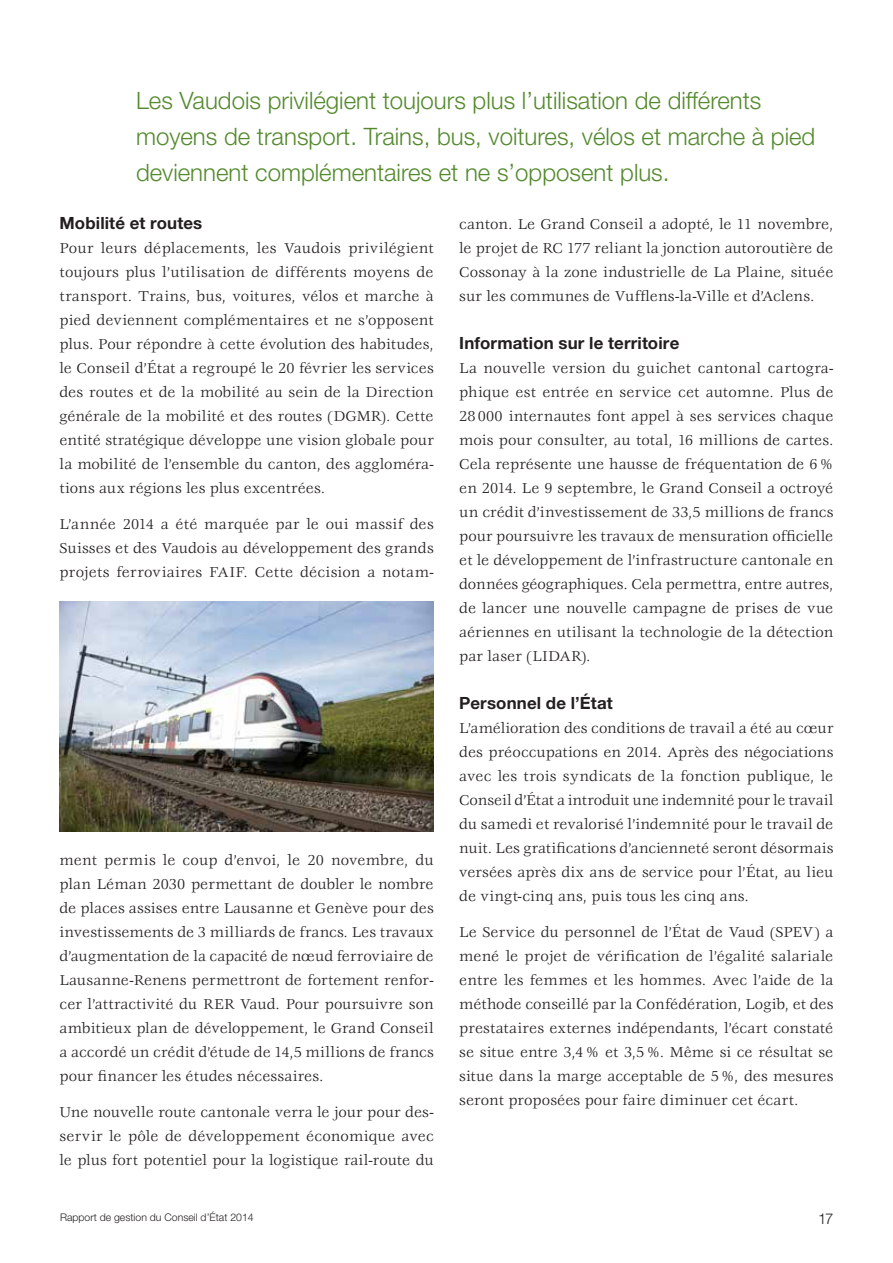
<style>
.page{position:relative;width:893px;height:1263px;background:#fff}
.page>*{position:absolute;margin:0;border:0;box-sizing:border-box;transform-origin:0 0}
.t1{font:300 24px/36px "Helvetica Neue LT Std";color:#548a2e}
.t2{font:700 16.8px "Helvetica Neue LT Std";letter-spacing:.01em;color:#231f20}
.t3{font:15.75px/24px "Veljovic Std";letter-spacing:.01em;color:#231f20;text-align:justify}
.t4{font:300 15px "Helvetica Neue LT Std";color:#231f20}
.t5{font:300 10.5px "Helvetica Neue LT Std";color:#231f20}
</style>
<div class="page">
<img style="left:60px;top:601px;width:374px;height:231px">
<h1 class="t1" style="left:136px;top:82px;width:681px">Les Vaudois privilégient toujours plus l’utilisation de différents moyens de transport. Trains, bus, voitures, vélos et marche à pied deviennent complémentaires et ne s’opposent plus.</h1>
<p class="t2" style="left:60px;top:213px;width:144px">Mobilité et routes</p>
<p class="t3" style="left:60px;top:237px;width:376px">Pour leurs déplacements, les Vaudois privilégient toujours plus l’utilisation de différents moyens de transport. Trains, bus, voitures, vélos et marche à pied deviennent complémentaires et ne s’opposent plus. Pour répondre à cette évolution des habitudes, le Conseil d’État a regroupé le 20 février les services des routes et de la mobilité au sein de la Direction générale de la mobilité et des routes (DGMR). Cette entité stratégique développe une vision globale pour la mobilité de l’ensemble du canton, des aggloméra&shy;tions aux régions les plus excentrées.</p>
<p class="t3" style="left:60px;top:513px;width:376px">L’année 2014 a été marquée par le oui massif des Suisses et des Vaudois au développement des grands projets ferroviaires FAIF. Cette décision a notam-</p>
<p class="t3" style="left:459px;top:213px;width:376px">canton. Le Grand Conseil a adopté, le 11 novembre, le projet de RC 177 reliant la jonction autoroutière de Cossonay à la zone industrielle de La Plaine, située sur les communes de Vufflens-la-Ville et d’Aclens.</p>
<p class="t2" style="left:459px;top:333px;width:222px">Information sur le territoire</p>
<p class="t3" style="left:459px;top:357px;width:376px">La nouvelle version du guichet cantonal cartogra&shy;phique est entrée en service cet automne. Plus de 28000 internautes font appel à ses services chaque mois pour consulter, au total, 16 millions de cartes.<br>Cela représente une hausse de fréquentation de 6% en 2014. Le 9 septembre, le Grand Conseil a octroyé un crédit d’investissement de 33,5 millions de francs pour poursuivre les travaux de mensuration officielle et le développement de l’infrastructure cantonale en données géographiques. Cela permettra, entre autres, de lancer une nouvelle campagne de prises de vue aériennes en utilisant la technologie de la détection par laser (LIDAR).</p>
<p class="t2" style="left:459px;top:693px;width:155px">Personnel de l’État</p>
<p class="t3" style="left:459px;top:717px;width:376px">L’amélioration des conditions de travail a été au cœur des préoccupations en 2014. Après des négociations avec les trois syndicats de la fonction publique, le Conseil d’État a introduit une indemnité pour le travail du samedi et revalorisé l’indemnité pour le travail de nuit. Les gratifications d’ancienneté seront désormais versées après dix ans de service pour l’État, au lieu de vingt-cinq ans, puis tous les cinq ans.</p>
<p class="t3" style="left:459px;top:921px;width:376px">Le Service du personnel de l’État de Vaud (SPEV) a mené le projet de vérification de l’égalité salariale entre les femmes et les hommes. Avec l’aide de la méthode conseillé par la Confédération, Logib, et des prestataires externes indépendants, l’écart constaté se situe entre 3,4% et 3,5%. Même si ce résultat se situe dans la marge acceptable de 5%, des mesures seront proposées pour faire diminuer cet écart.</p>
<p class="t3" style="left:60px;top:849px;width:376px">ment permis le coup d’envoi, le 20 novembre, du plan Léman 2030 permettant de doubler le nombre de places assises entre Lausanne et Genève pour des investissements de 3 milliards de francs. Les travaux d’augmentation de la capacité de nœud ferroviaire de Lausanne-Renens permettront de fortement renfor&shy;cer l’attractivité du RER Vaud. Pour poursuivre son ambitieux plan de développement, le Grand Conseil a accordé un crédit d’étude de 14,5 millions de francs pour financer les études nécessaires.</p>
<p class="t3" style="left:60px;top:1101px;width:376px">Une nouvelle route cantonale verra le jour pour des&shy;servir le pôle de développement économique avec le plus fort potentiel pour la logistique rail-route du</p>
<p class="t5" style="left:60px;top:1210px;width:195px">Rapport de gestion du Conseil d’État 2014</p>
<p class="t4" style="left:818px;top:1209px;width:17px">17</p>
</div>
